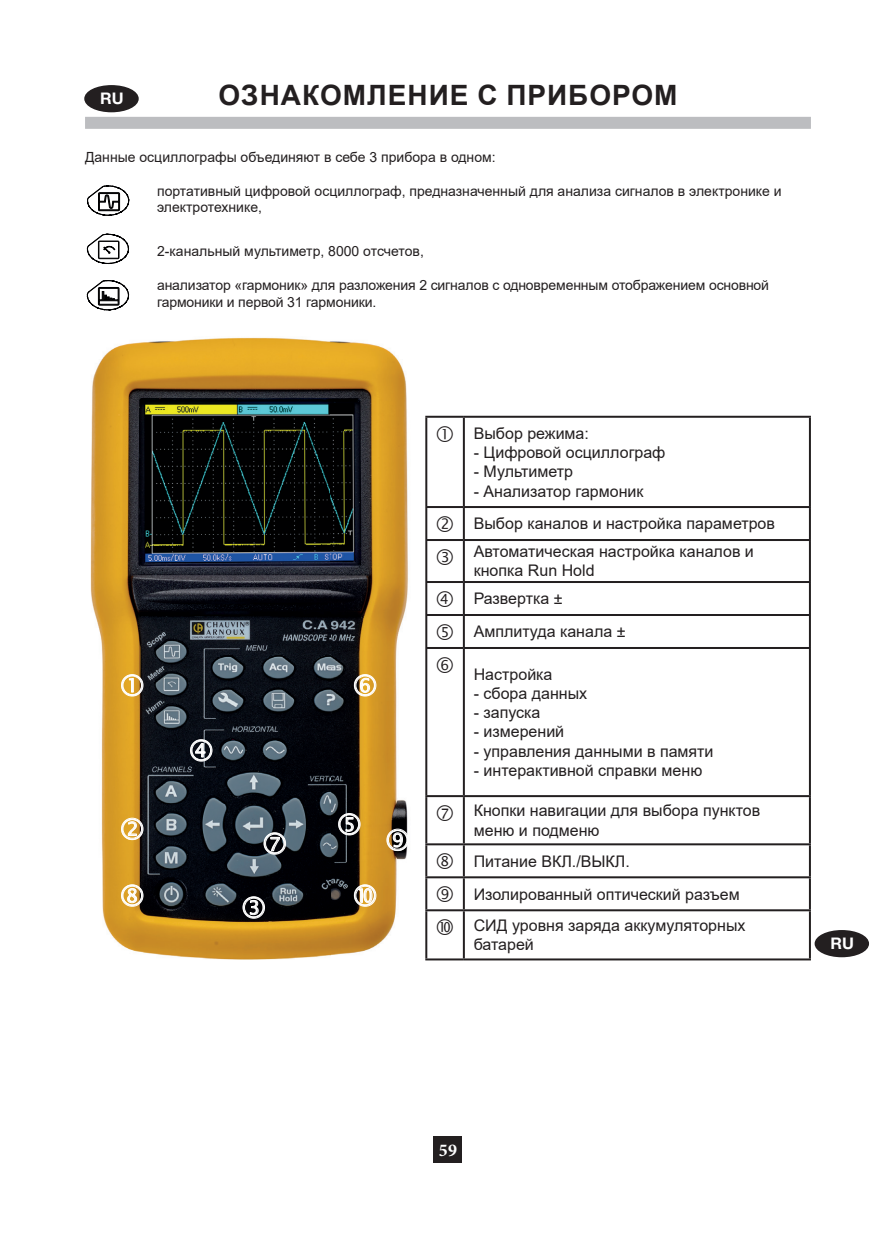
<style>
.page{position:relative;width:896px;height:1248px;background:#fff}
.page>*{position:absolute;margin:0;border:0;box-sizing:border-box;transform-origin:0 0}
.Titre_niv_1{font:700 28px "Arial";letter-spacing:.035em;color:#231f20}
.t1{font:700 18px "Minion Pro";color:#fff}
.Texte_0{font:16px/19.2px "Arial";color:#231f20}
.t2{font:700 16px "Helvetica Neue";color:#fff}
.Texte_0-2{font:14px/16.8px "Arial";color:#231f20}
</style>
<div class="page">
<div style="left:434px;top:1136px;width:28px;height:26px;background:#231f20"></div>
<div style="left:85px;top:117px;width:726px;height:12px;background:#bcbdc0"></div>
<svg style="left:87px;top:185px;width:43px;height:31px"></svg>
<svg style="left:86px;top:233px;width:43px;height:31px"></svg>
<svg style="left:86px;top:280px;width:44px;height:31px"></svg>
<hr style="left:425px;top:416px;width:39px;height:2px;background:#231f20">
<hr style="left:425px;top:418px;width:2px;height:88px;background:#231f20">
<hr style="left:464px;top:416px;width:347px;height:2px;background:#231f20">
<hr style="left:463px;top:418px;width:2px;height:88px;background:#231f20">
<hr style="left:809px;top:418px;width:2px;height:88px;background:#231f20">
<hr style="left:425px;top:506px;width:39px;height:2px;background:#231f20">
<hr style="left:425px;top:508px;width:2px;height:31px;background:#231f20">
<hr style="left:464px;top:506px;width:347px;height:2px;background:#231f20">
<hr style="left:463px;top:508px;width:2px;height:31px;background:#231f20">
<hr style="left:809px;top:508px;width:2px;height:31px;background:#231f20">
<hr style="left:425px;top:539px;width:39px;height:2px;background:#231f20">
<hr style="left:425px;top:541px;width:2px;height:40px;background:#231f20">
<hr style="left:464px;top:539px;width:347px;height:2px;background:#231f20">
<hr style="left:463px;top:541px;width:2px;height:40px;background:#231f20">
<hr style="left:809px;top:541px;width:2px;height:40px;background:#231f20">
<hr style="left:425px;top:581px;width:39px;height:2px;background:#231f20">
<hr style="left:425px;top:583px;width:2px;height:31px;background:#231f20">
<hr style="left:464px;top:581px;width:347px;height:2px;background:#231f20">
<hr style="left:463px;top:583px;width:2px;height:31px;background:#231f20">
<hr style="left:809px;top:583px;width:2px;height:31px;background:#231f20">
<hr style="left:425px;top:614px;width:39px;height:2px;background:#231f20">
<hr style="left:425px;top:616px;width:2px;height:31px;background:#231f20">
<hr style="left:464px;top:614px;width:347px;height:2px;background:#231f20">
<hr style="left:463px;top:616px;width:2px;height:31px;background:#231f20">
<hr style="left:809px;top:616px;width:2px;height:31px;background:#231f20">
<hr style="left:425px;top:647px;width:39px;height:2px;background:#231f20">
<hr style="left:425px;top:649px;width:2px;height:146px;background:#231f20">
<hr style="left:464px;top:647px;width:347px;height:2px;background:#231f20">
<hr style="left:463px;top:649px;width:2px;height:146px;background:#231f20">
<hr style="left:809px;top:649px;width:2px;height:146px;background:#231f20">
<hr style="left:425px;top:795px;width:39px;height:2px;background:#231f20">
<hr style="left:425px;top:797px;width:2px;height:46px;background:#231f20">
<hr style="left:464px;top:795px;width:347px;height:2px;background:#231f20">
<hr style="left:463px;top:797px;width:2px;height:46px;background:#231f20">
<hr style="left:809px;top:797px;width:2px;height:46px;background:#231f20">
<hr style="left:425px;top:843px;width:39px;height:2px;background:#231f20">
<hr style="left:425px;top:845px;width:2px;height:31px;background:#231f20">
<hr style="left:464px;top:843px;width:347px;height:2px;background:#231f20">
<hr style="left:463px;top:845px;width:2px;height:31px;background:#231f20">
<hr style="left:809px;top:845px;width:2px;height:31px;background:#231f20">
<hr style="left:425px;top:876px;width:39px;height:2px;background:#231f20">
<hr style="left:425px;top:878px;width:2px;height:31px;background:#231f20">
<hr style="left:464px;top:876px;width:347px;height:2px;background:#231f20">
<hr style="left:463px;top:878px;width:2px;height:31px;background:#231f20">
<hr style="left:809px;top:878px;width:2px;height:31px;background:#231f20">
<hr style="left:425px;top:909px;width:39px;height:2px;background:#231f20">
<hr style="left:425px;top:911px;width:2px;height:47px;background:#231f20">
<hr style="left:464px;top:909px;width:347px;height:2px;background:#231f20">
<hr style="left:463px;top:911px;width:2px;height:47px;background:#231f20">
<hr style="left:809px;top:911px;width:2px;height:47px;background:#231f20">
<hr style="left:425px;top:958px;width:39px;height:2px;background:#231f20">
<hr style="left:464px;top:958px;width:347px;height:2px;background:#231f20">
<img style="left:90px;top:337px;width:318px;height:622px">
<div style="left:815px;top:930px;width:53px;height:26px;background:#231f20;border-radius:50%"></div>
<div style="left:814px;top:929px;width:55px;height:28px;border:2px solid #231f20;border-radius:50%"></div>
<div style="left:85px;top:86px;width:53px;height:25px;background:#231f20;border-radius:50%"></div>
<div style="left:84px;top:85px;width:55px;height:27px;border:2px solid #231f20;border-radius:50%"></div>
<svg style="left:121px;top:674px;width:22px;height:22px"></svg>
<svg style="left:121px;top:817px;width:22px;height:22px"></svg>
<svg style="left:121px;top:884px;width:22px;height:22px"></svg>
<svg style="left:243px;top:896px;width:22px;height:22px"></svg>
<svg style="left:354px;top:884px;width:22px;height:22px"></svg>
<svg style="left:338px;top:813px;width:22px;height:22px"></svg>
<svg style="left:354px;top:674px;width:22px;height:22px"></svg>
<svg style="left:190px;top:739px;width:22px;height:22px"></svg>
<svg style="left:264px;top:832px;width:22px;height:22px"></svg>
<svg style="left:387px;top:828px;width:21px;height:22px"></svg>
<p class="t2" style="left:100px;top:88px;width:25px">RU</p>
<p class="Titre_niv_1" style="left:218px;top:76px;width:460px">ОЗНАКОМЛЕНИЕ С ПРИБОРОМ</p>
<p class="Texte_0-2" style="left:85px;top:149px;width:412px">Данные осциллографы объединяют в себе 3 прибора в одном:</p>
<p class="Texte_0-2" style="left:157px;top:182px;width:626px">портативный цифровой осциллограф, предназначенный для анализа сигналов в электронике и электротехнике,</p>
<p class="Texte_0-2" style="left:157px;top:243px;width:268px">2-канальный мультиметр, 8000 отсчетов,</p>
<p class="Texte_0-2" style="left:157px;top:277px;width:613px">анализатор «гармоник» для разложения 2 сигналов с одновременным отображением основной гармоники и первой 31 гармоники.</p>
<p class="Texte_0" style="left:474px;top:423px;width:117px">Выбор режима:</p>
<p class="Texte_0" style="left:474px;top:443px;width:193px">- Цифровой осциллограф</p>
<p class="Texte_0" style="left:474px;top:462px;width:101px">- Мультиметр</p>
<p class="Texte_0" style="left:474px;top:481px;width:171px">- Анализатор гармоник</p>
<p class="Texte_0" style="left:474px;top:514px;width:303px">Выбор каналов и настройка параметров</p>
<p class="Texte_0" style="left:474px;top:542px;width:282px">Автоматическая настройка каналов и кнопка Run Hold</p>
<p class="Texte_0" style="left:474px;top:589px;width:90px">Развертка ±</p>
<p class="Texte_0" style="left:474px;top:622px;width:153px">Амплитуда канала ±</p>
<p class="Texte_0" style="left:474px;top:664px;width:80px">Настройка</p>
<p class="Texte_0" style="left:474px;top:683px;width:115px">- сбора данных</p>
<p class="Texte_0" style="left:474px;top:703px;width:68px">- запуска</p>
<p class="Texte_0" style="left:474px;top:722px;width:92px">- измерений</p>
<p class="Texte_0" style="left:474px;top:741px;width:241px">- управления данными в памяти</p>
<p class="Texte_0" style="left:474px;top:760px;width:230px">- интерактивной справки меню</p>
<p class="Texte_0" style="left:474px;top:801px;width:288px">Кнопки навигации для выбора пунктов меню и подменю</p>
<p class="Texte_0" style="left:474px;top:851px;width:158px">Питание ВКЛ./ВЫКЛ.</p>
<p class="Texte_0" style="left:474px;top:884px;width:267px">Изолированный оптический разъем</p>
<p class="Texte_0" style="left:474px;top:915px;width:273px">СИД уровня заряда аккумуляторных батарей</p>
<p class="t2" style="left:830px;top:933px;width:25px">RU</p>
<p class="t1" style="left:439px;top:1137px;width:19px">59</p>
</div>
